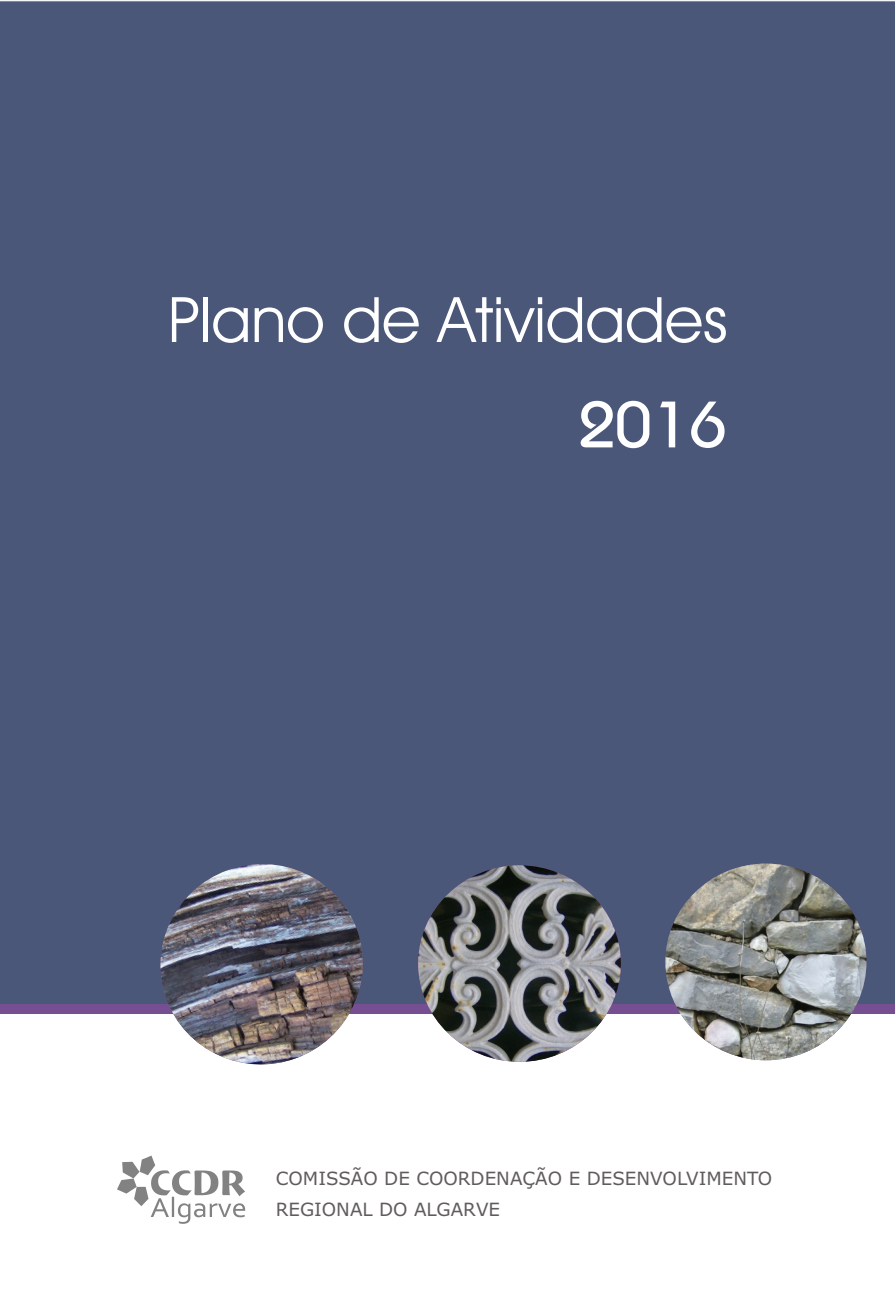
<style>
.page{position:relative;width:895px;height:1292px;background:#fff}
.page>*{position:absolute;margin:0;border:0;box-sizing:border-box;transform-origin:0 0}
.t1{font:65.62px "Bauhaus Md BT";color:#fff;scale:1.04 1}
.t2{font:63px "Avant Garde Bk BT";color:#fff}
.t3{font:18.2px/31.2px "Verdana";color:#615c5c}
</style>
<div class="page">
<div style="left:0;top:0;width:894px;height:1004px;background:#4a5778"></div>
<div style="left:0;top:1004px;width:894px;height:10px;background:#754f91"></div>
<img style="left:665px;top:863px;width:201px;height:197px;border-radius:50%">
<img style="left:418px;top:865px;width:202px;height:196px;border-radius:50%">
<svg style="left:117px;top:1155px;width:128px;height:68px"></svg>
<img style="left:147px;top:851px;width:228px;height:214px">
<h2 class="t2" style="left:168px;top:294px;width:560px">Plano de Atividades</h2>
<h1 class="t1" style="left:577px;top:397px;width:144px">2016</h1>
<p class="t3" style="left:276px;top:1164px;width:498px">COMISSÃO DE COORDENAÇÃO E DESENVOLVIMENTO<br>REGIONAL DO ALGARVE</p>
</div>
